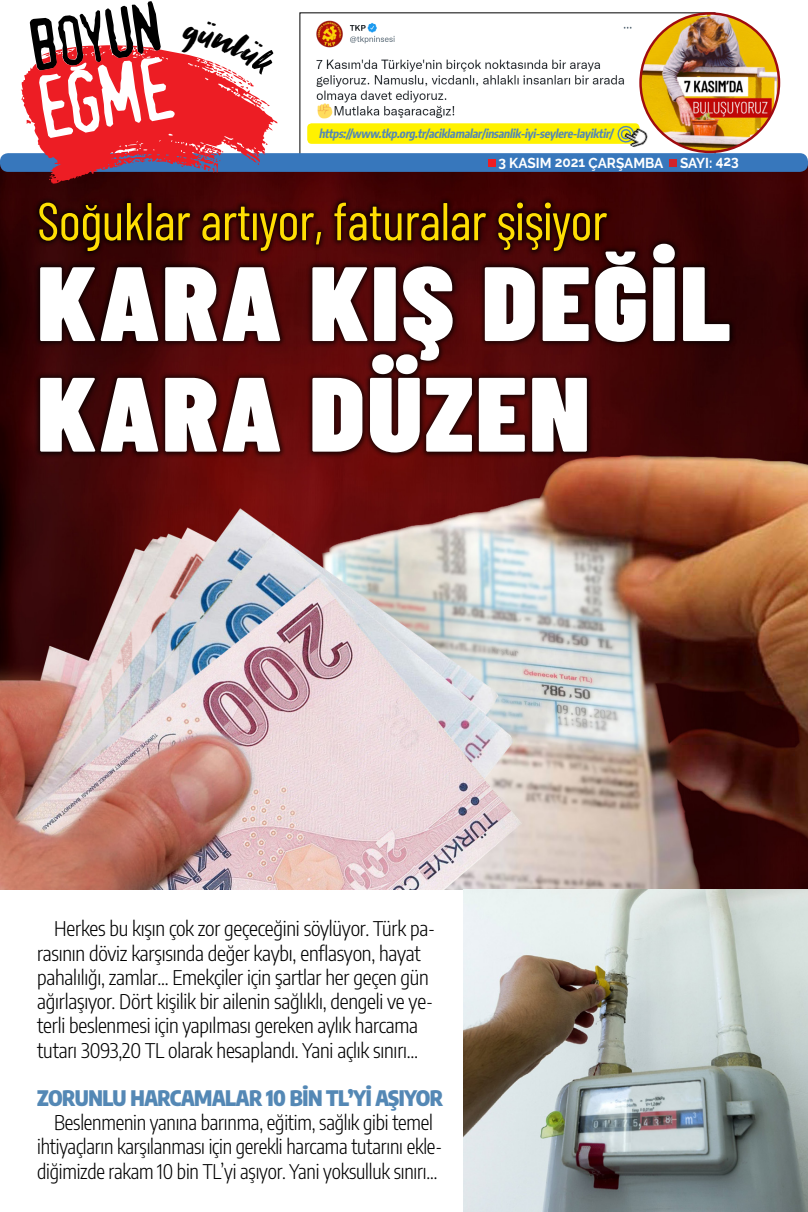
<style>
.page{position:relative;width:808px;height:1212px;background:#fff}
.page>*{position:absolute;margin:0;border:0;box-sizing:border-box;transform-origin:0 0}
.t1{font:900 105.45px/110.6px "Barlow Condensed";letter-spacing:.02em;color:#fff;scale:1.09 1}
.t2{font:53.18px "Barlow Condensed";letter-spacing:-.01em;color:#ffde03}
.t3{font:900 21px "Encode Sans Condensed";letter-spacing:-.02em;color:#5488b5}
.t4{font:300 20.25px/24.3px "Encode Sans Condensed";letter-spacing:-.01em;color:#000}
.t5{font:700 14.33px "Raleway";color:#fff;scale:.95 1}
.t6{font:italic 700 11.62px "Encode Sans Condensed";color:#5488b5}
</style>
<div class="page">
<img style="left:0;top:167px;width:808px;height:723px">
<img style="left:316px;top:20px;width:326px;height:99px">
<div style="left:307px;top:123px;width:332px;height:21px;background:#fff200;border-radius:4px"></div>
<svg style="left:615px;top:128px;width:5px;height:16px"></svg>
<img style="left:620px;top:120px;width:32px;height:28px">
<div style="left:0;top:153px;width:808px;height:19px;background:#3777bc;border-radius:8px"></div>
<div style="left:488px;top:159px;width:7px;height:8px;background:#ed1d24"></div>
<div style="left:669px;top:159px;width:8px;height:8px;background:#d2232a"></div>
<img style="left:640px;top:13px;width:139px;height:139px;border-radius:69px">
<div style="left:33px;top:237px;width:703px;height:222px;background:#000;opacity:.75"></div>
<div style="left:33px;top:196px;width:580px;height:61px;background:#000;opacity:.75"></div>
<img style="left:464px;top:890px;width:344px;height:322px">
<svg style="left:21px;top:1px;width:257px;height:183px"></svg>
<p class="t6" style="left:319px;top:124px;width:299px">https://www.tkp.org.tr/aciklamalar/insanlik-iyi-seylere-layiktir/</p>
<p class="t5" style="left:498px;top:155px;width:255px">3 kASIM 2021 ÇARŞAMBA Sayı: 423</p>
<h2 class="t2" style="left:37px;top:183px;width:572px">Soğuklar artıyor, faturalar şişiyor</h2>
<h1 class="t1" style="left:37px;top:244px;width:638px">KARA KIŞ DEĞIL<br>KARA DÜZEN</h1>
<p class="t4" style="left:37px;top:915px;width:399px;text-indent:17px">Herkes bu kışın çok zor geçeceğini söylüyor. Türk pa&shy;rasının döviz karşısında değer kaybı, enflasyon, hayat pahalılığı, zamlar... Emekçiler için şartlar her geçen gün ağırlaşıyor. Dört kişilik bir ailenin sağlıklı, dengeli ve ye&shy;terli beslenmesi için yapılması gereken aylık harcama tutarı 3093,20 TL olarak hesaplandı. Yani açlık sınırı…</p>
<p class="t3" style="left:37px;top:1081px;width:394px">ZORUNLU HARCAMALAR 10 BIN TL’YI AŞIYOR</p>
<p class="t4" style="left:37px;top:1109px;width:406px;text-align:center">Beslenmenin yanına barınma, eğitim, sağlık gibi temel ihtiyaçların karşılanması için gerekli harcama tutarını ekle&shy;diğimizde rakam 10 bin TL’yi aşıyor. Yani yoksulluk sınırı…</p>
</div>
